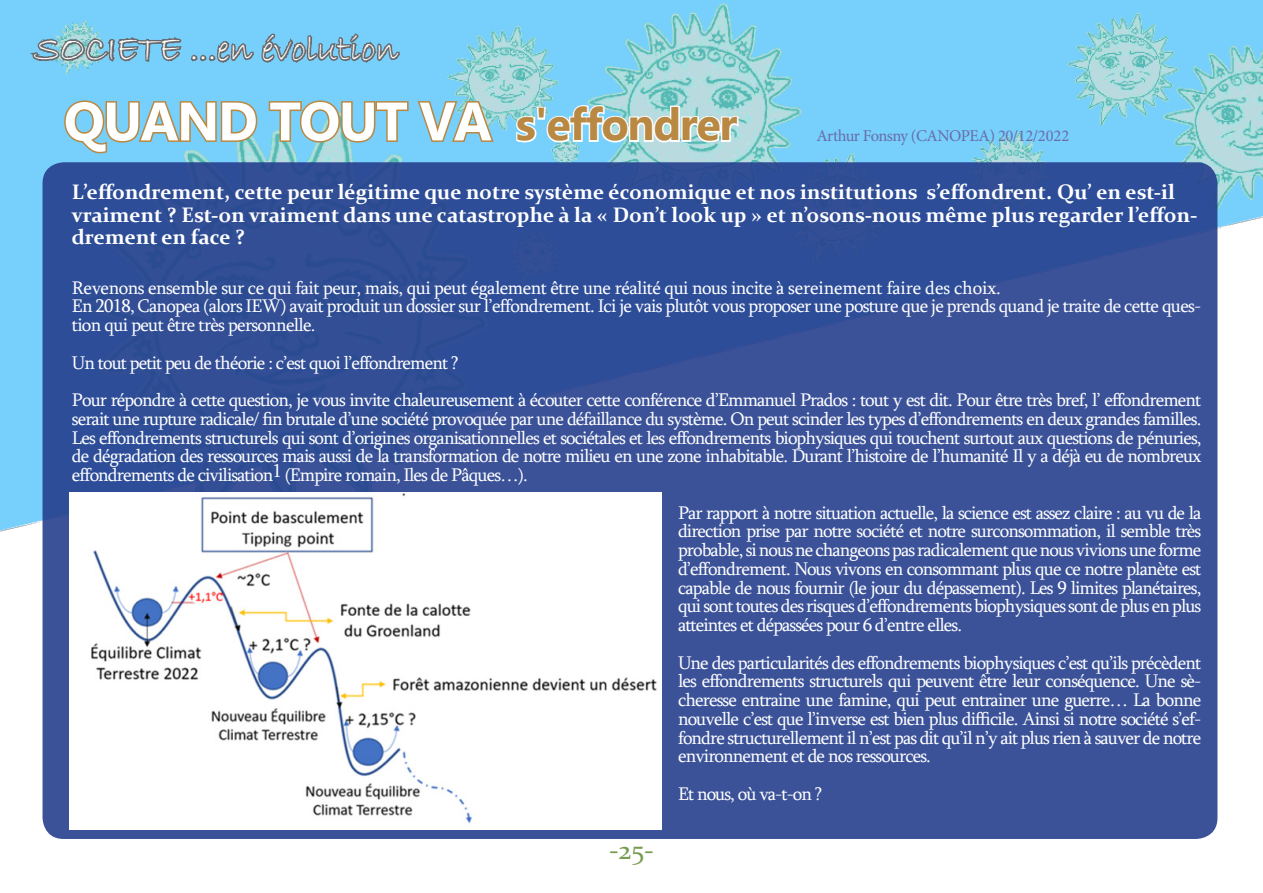
<style>
.page{position:relative;width:1263px;height:893px;background:#fff}
.page>*{position:absolute;margin:0;border:0;box-sizing:border-box;transform-origin:0 0}
.t1{font:700 54px "Microsoft New Tai Lue";letter-spacing:-.03em;color:#fff}
.t2{font:700 45px "Microsoft New Tai Lue";letter-spacing:-.03em;color:#b98842}
.t3{font:36px "Bradley Hand ITC";color:#fff}
.t4{font:27px "Constantia";color:#769b50}
.t5{font:700 21px/22.5px "Constantia";color:#fff}
.t6{font:18.75px/18.8px "Sylfaen";letter-spacing:-.04em;color:#fff;text-align:justify}
.t7{font:16.5px "Minion Pro";letter-spacing:-.03em;color:#676daa}
</style>
<div class="page">
<img style="left:0;top:0;width:1263px;height:839px">
<div style="left:43px;top:162px;width:1174px;height:677px;background:linear-gradient(to right,#304e97,#3b529a);border-radius:21px"></div>
<svg style="left:416px;top:99px;width:80px;height:44px;background:#91babd"></svg>
<svg style="left:514px;top:104px;width:227px;height:40px"></svg>
<svg style="left:0;top:16px;width:410px;height:139px;background:#7dc2df"></svg>
<img style="left:69px;top:493px;width:592px;height:337px">
<p class="t3" style="left:34px;top:26px;width:366px">SOCIETE ...en évolution</p>
<p class="t1" style="left:64px;top:91px;width:430px">QUAND TOUT VA</p>
<p class="t2" style="left:516px;top:99px;width:223px">s'effondrer</p>
<p class="t7" style="left:816px;top:125px;width:255px">Arthur Fonsny (CANOPEA) 20/12/2022</p>
<p class="t5" style="left:72px;top:180px;width:1127px">L’effondrement, cette peur légitime que notre système économique et nos institutions s’effondrent. Qu’ en est-il vraiment ? Est-on vraiment dans une catastrophe à la « Don’t look up » et n’osons-nous même plus regarder l’effon&shy;drement en face ?</p>
<p class="t6" style="left:72px;top:278px;width:930px">Revenons ensemble sur ce qui fait peur, mais, qui peut également être une réalité qui nous incite à sereinement faire des choix.</p>
<p class="t6" style="left:72px;top:296px;width:1131px">En 2018, Canopea (alors IEW) avait produit un dossier sur l’effondrement. Ici je vais plutôt vous proposer une posture que je prends quand je traite de cette ques&shy;tion qui peut être très personnelle.</p>
<p class="t6" style="left:72px;top:353px;width:388px">Un tout petit peu de théorie : c’est quoi l’effondrement ?</p>
<p class="t6" style="left:72px;top:390px;width:1131px">Pour répondre à cette question, je vous invite chaleureusement à écouter cette conférence d’Emmanuel Prados : tout y est dit. Pour être très bref, l’ effondrement serait une rupture radicale/ fin brutale d’une société provoquée par une défaillance du système. On peut scinder les types d’effondrements en deux grandes familles.<br>Les effondrements structurels qui sont d’origines organisationnelles et sociétales et les effondrements biophysiques qui touchent surtout aux questions de pénuries, de dégradation des ressources mais aussi de la transformation de notre milieu en une zone inhabitable. Durant l’histoire de l’humanité Il y a déjà eu de nombreux effondrements de civilisation1 (Empire romain, Iles de Pâques…).</p>
<p class="t6" style="left:678px;top:503px;width:525px">Par rapport à notre situation actuelle, la science est assez claire : au vu de la direction prise par notre société et notre surconsommation, il semble très probable, si nous ne changeons pas radicalement que nous vivions une forme d’effondrement. Nous vivons en consommant plus que ce notre planète est capable de nous fournir (le jour du dépassement). Les 9 limites planétaires, qui sont toutes des risques d’effondrements biophysiques sont de plus en plus atteintes et dépassées pour 6 d’entre elles.</p>
<p class="t6" style="left:678px;top:653px;width:525px">Une des particularités des effondrements biophysiques c’est qu’ils précèdent les effondrements structurels qui peuvent être leur conséquence. Une sè&shy;cheresse entraine une famine, qui peut entrainer une guerre… La bonne nouvelle c’est que l’inverse est bien plus difficile. Ainsi si notre société s’ef&shy;fondre structurellement il n’est pas dit qu’il n’y ait plus rien à sauver de notre environnement et de nos ressources.</p>
<p class="t6" style="left:678px;top:784px;width:146px">Et nous, où va-t-on ?</p>
<p class="t4" style="left:609px;top:832px;width:46px">-25-</p>
</div>
